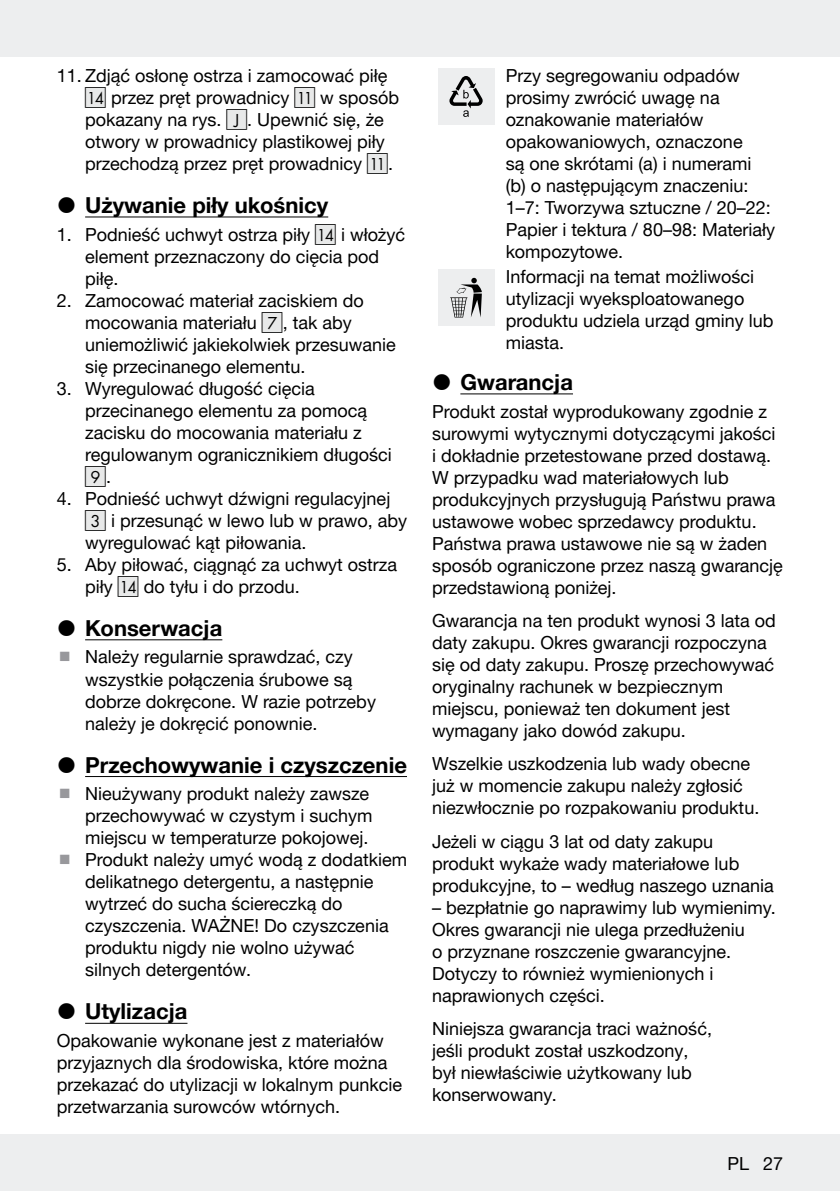
<style>
.page{position:relative;width:840px;height:1191px;background:#fff}
.page>*{position:absolute;margin:0;border:0;box-sizing:border-box;transform-origin:0 0}
.t1{font:700 22px "Helvetica Neue Parkside";color:#000}
.t2{font:18px/22px "Helvetica Neue Parkside";color:#000}
.t3{font:15.8px "IMP Lidl Num Box";color:#000}
.s1{font-family:"IMP Lidl Num Box";font-size:15.8px;color:#e8e9e9}
.s2{font-family:"IMP Lidl Num Box";font-size:15.8px}
.s3{color:#e8e9e9}
.s4{font-family:"Helvetica Neue Parkside";font-size:18px}
</style>
<div class="page">
<div style="left:0;top:1134px;width:839px;height:57px;background:#edeeef"></div>
<div style="left:0;top:0;width:839px;height:57px;background:#edeeef"></div>
<hr style="left:85px;top:216px;width:243px;height:1px;background:#000">
<hr style="left:85px;top:639px;width:137px;height:1px;background:#000">
<hr style="left:85px;top:776px;width:322px;height:1px;background:#000">
<hr style="left:85px;top:1022px;width:102px;height:1px;background:#000">
<hr style="left:460px;top:393px;width:112px;height:1px;background:#000">
<div style="left:437px;top:68px;width:57px;height:57px;background:#edeeef"></div>
<svg style="left:449px;top:76px;width:33px;height:41px"></svg>
<div style="left:437px;top:269px;width:57px;height:57px;background:#edeeef"></div>
<svg style="left:450px;top:278px;width:31px;height:39px"></svg>
<p class="t2" style="left:85px;top:65px;width:315px;text-indent:-28px">11. Zdjąć osłonę ostrza i zamocować piłę <span class="s1">[</span><span class="s2">14]</span> przez pręt prowadnicy <span class="s1">[</span><span class="s2">11]</span> w sposób pokazany na rys. <span class="s1">[</span><span class="s2">J]</span>. Upewnić się, że otwory w prowadnicy plastikowej piły przechodzą przez pręt prowadnicy <span class="s1">[</span><span class="s2">11]</span>.</p>
<p class="t1" style="left:85px;top:192px;width:244px">Używanie piły ukośnicy</p>
<p class="t2" style="left:85px;top:223px;width:321px;text-indent:-28px">1. Podnieść uchwyt ostrza piły <span class="s1">[</span><span class="s2">14]</span> i włożyć element przeznaczony do cięcia pod piłę.</p>
<p class="t2" style="left:85px;top:289px;width:312px;text-indent:-28px">2. Zamocować materiał zaciskiem do mocowania materiału <span class="s1">[</span><span class="s2">7]</span>, tak aby uniemożliwić jakiekolwiek przesuwanie się przecinanego elementu.</p>
<p class="t2" style="left:85px;top:377px;width:308px;text-indent:-28px">3. Wyregulować długość cięcia przecinanego elementu za pomocą zacisku do mocowania materiału z regulowanym ogranicznikiem długości</p>
<p class="t3" style="left:85px;top:466px;width:27px"><span class="s3">[</span>9]<span class="s4">.</span></p>
<p class="t2" style="left:85px;top:487px;width:323px;text-indent:-28px">4. Podnieść uchwyt dźwigni regulacyjnej <span class="s1">[</span><span class="s2">3]</span> i przesunąć w lewo lub w prawo, aby wyregulować kąt piłowania.</p>
<p class="t2" style="left:85px;top:553px;width:313px;text-indent:-28px">5. Aby piłować, ciągnąć za uchwyt ostrza piły <span class="s1">[</span><span class="s2">14]</span> do tyłu i do przodu.</p>
<p class="t1" style="left:85px;top:615px;width:139px">Konserwacja</p>
<p class="t2" style="left:85px;top:646px;width:292px">Należy regularnie sprawdzać, czy wszystkie połączenia śrubowe są dobrze dokręcone. W razie potrzeby należy je dokręcić ponownie.</p>
<p class="t1" style="left:85px;top:752px;width:323px">Przechowywanie i czyszczenie</p>
<p class="t2" style="left:85px;top:783px;width:323px">Nieużywany produkt należy zawsze przechowywać w czystym i suchym miejscu w temperaturze pokojowej.<br>Produkt należy umyć wodą z dodatkiem delikatnego detergentu, a następnie wytrzeć do sucha ściereczką do czyszczenia. WAŻNE! Do czyszczenia produktu nigdy nie wolno używać silnych detergentów.</p>
<p class="t1" style="left:85px;top:998px;width:104px">Utylizacja</p>
<p class="t2" style="left:57px;top:1029px;width:346px">Opakowanie wykonane jest z materiałów przyjaznych dla środowiska, które można przekazać do utylizacji w lokalnym punkcie przetwarzania surowców wtórnych.</p>
<p class="t2" style="left:505px;top:65px;width:271px">Przy segregowaniu odpadów prosimy zwrócić uwagę na oznakowanie materiałów opakowaniowych, oznaczone<br>są one skrótami (a) i numerami (b) o następującym znaczeniu:<br>1–7: Tworzywa sztuczne / 20–22:<br>Papier i tektura / 80–98: Materiały kompozytowe.</p>
<p class="t2" style="left:505px;top:266px;width:269px">Informacji na temat możliwości utylizacji wyeksploatowanego produktu udziela urząd gminy lub miasta.</p>
<p class="t1" style="left:460px;top:369px;width:114px">Gwarancja</p>
<p class="t2" style="left:432px;top:400px;width:352px">Produkt został wyprodukowany zgodnie z surowymi wytycznymi dotyczącymi jakości i dokładnie przetestowane przed dostawą.<br>W przypadku wad materiałowych lub produkcyjnych przysługują Państwu prawa ustawowe wobec sprzedawcy produktu.<br>Państwa prawa ustawowe nie są w żaden sposób ograniczone przez naszą gwarancję przedstawioną poniżej.</p>
<p class="t2" style="left:432px;top:610px;width:345px">Gwarancja na ten produkt wynosi 3 lata od daty zakupu. Okres gwarancji rozpoczyna się od daty zakupu. Proszę przechowywać oryginalny rachunek w bezpiecznym miejscu, ponieważ ten dokument jest wymagany jako dowód zakupu.</p>
<p class="t2" style="left:432px;top:753px;width:328px">Wszelkie uszkodzenia lub wady obecne już w momencie zakupu należy zgłosić niezwłocznie po rozpakowaniu produktu.</p>
<p class="t2" style="left:432px;top:830px;width:343px">Jeżeli w ciągu 3 lat od daty zakupu produkt wykaże wady materiałowe lub produkcyjne, to – według naszego uznania</p>
<p class="t2" style="left:432px;top:896px;width:345px">– bezpłatnie go naprawimy lub wymienimy.<br>Okres gwarancji nie ulega przedłużeniu<br>o przyznane roszczenie gwarancyjne.<br>Dotyczy to również wymienionych i naprawionych części.</p>
<p class="t2" style="left:432px;top:1017px;width:281px">Niniejsza gwarancja traci ważność, jeśli produkt został uszkodzony, był niewłaściwie użytkowany lub konserwowany.</p>
<p class="t2" style="left:727px;top:1152px;width:57px">PL 27</p>
</div>
